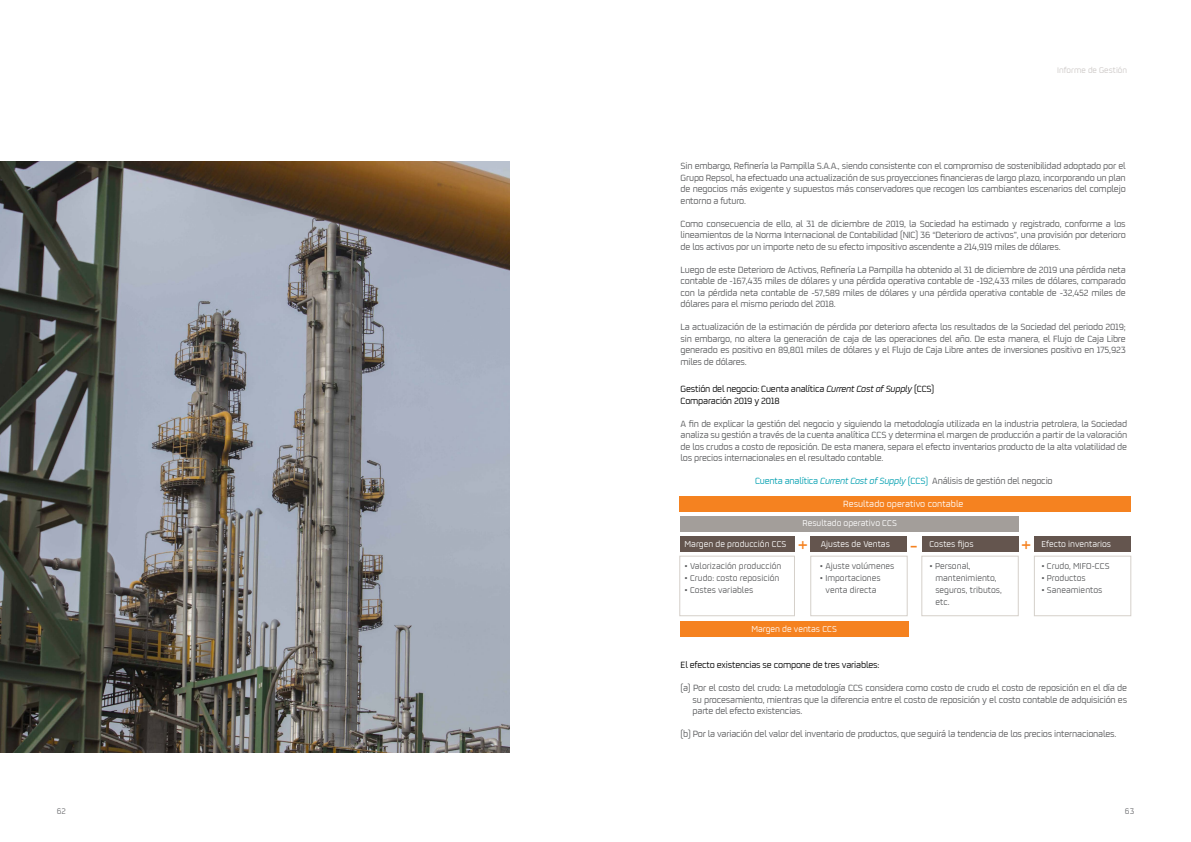
<style>
.page{position:relative;width:1191px;height:842px;background:#fff}
.page>*{position:absolute;margin:0;border:0;box-sizing:border-box;transform-origin:0 0}
.t1{font:25.4px "Repsol";color:#f58220}
.t2{font:10px/11.5px "Repsol";letter-spacing:-.02em;color:#58595b;text-align:justify}
.t3{font:10px/11.5px "Repsol";letter-spacing:-.02em;color:#000}
.t4{font:10px "Repsol";color:#fff}
.t5{font:9.4px/11.8px "Repsol";color:#58595b;text-align:center}
.t6{font:9.4px "Repsol";color:#fff}
.t7{font:9px "Repsol";color:#ccc8c6}
.t8{font:9px "Repsol";color:#6d6e71}
.s1{font-style:italic}
.s2{color:#009fb0}
.s3{font-style:italic;color:#009fb0}
</style>
<div class="page">
<img style="left:0;top:162px;width:509px;height:591px">
<div style="left:679px;top:556px;width:116px;height:60px;border:1px solid #d5d0ca"></div>
<div style="left:810px;top:556px;width:97px;height:60px;border:1px solid #d5d0ca"></div>
<div style="left:921px;top:556px;width:97px;height:60px;border:1px solid #d5d0ca"></div>
<div style="left:1033px;top:556px;width:98px;height:60px;border:1px solid #d5d0ca"></div>
<div style="left:680px;top:537px;width:114px;height:15px;background:#64554e"></div>
<div style="left:680px;top:622px;width:228px;height:15px;background:#f58220"></div>
<div style="left:680px;top:516px;width:338px;height:16px;background:#a39e9a"></div>
<div style="left:680px;top:496px;width:450px;height:16px;background:#f58220"></div>
<div style="left:810px;top:537px;width:97px;height:15px;background:#64554e"></div>
<div style="left:921px;top:537px;width:97px;height:15px;background:#64554e"></div>
<div style="left:1034px;top:537px;width:96px;height:15px;background:#64554e"></div>
<p class="t7" style="left:1057px;top:64px;width:71px">Informe de Gestión</p>
<p class="t2" style="left:680px;top:160px;width:447px">Sin embargo, Refinería la Pampilla S.A.A., siendo consistente con el compromiso de sostenibilidad adoptado por el Grupo Repsol, ha efectuado una actualización de sus proyecciones financieras de largo plazo, incorporando un plan de negocios más exigente y supuestos más conservadores que recogen los cambiantes escenarios del complejo entorno a futuro.</p>
<p class="t2" style="left:680px;top:217px;width:447px">Como consecuencia de ello, al 31 de diciembre de 2019, la Sociedad ha estimado y registrado, conforme a los lineamientos de la Norma Internacional de Contabilidad (NIC) 36 “Deterioro de activos”, una provisión por deterioro de los activos por un importe neto de su efecto impositivo ascendente a 214,919 miles de dólares.</p>
<p class="t2" style="left:680px;top:263px;width:447px">Luego de este Deterioro de Activos, Refinería La Pampilla ha obtenido al 31 de diciembre de 2019 una pérdida neta contable de -167,435 miles de dólares y una pérdida operativa contable de -192,433 miles de dólares, comparado con la pérdida neta contable de -57,589 miles de dólares y una pérdida operativa contable de -32,452 miles de dólares para el mismo periodo del 2018.</p>
<p class="t2" style="left:680px;top:321px;width:447px">La actualización de la estimación de pérdida por deterioro afecta los resultados de la Sociedad del periodo 2019; sin embargo, no altera la generación de caja de las operaciones del año. De esta manera, el Flujo de Caja Libre generado es positivo en 89,801 miles de dólares y el Flujo de Caja Libre antes de inversiones positivo en 175,923 miles de dólares.</p>
<p class="t3" style="left:680px;top:383px;width:255px">Gestión del negocio: Cuenta analítica <span class="s1">Current Cost of Supply</span> (CCS)<br>Comparación 2019 y 2018</p>
<p class="t2" style="left:680px;top:417px;width:448px">A fin de explicar la gestión del negocio y siguiendo la metodología utilizada en la industria petrolera, la Sociedad analiza su gestión a través de la cuenta analítica CCS y determina el margen de producción a partir de la valoración de los crudos a costo de reposición. De esta manera, separa el efecto inventarios producto de la alta volatilidad de los precios internacionales en el resultado contable.</p>
<p class="t2" style="left:755px;top:475px;width:299px"><span class="s2">Cuenta analítica</span> <span class="s3">Current Cost of Supply</span> <span class="s2">(CCS)</span> Análisis de gestión del negocio</p>
<p class="t4" style="left:843px;top:496px;width:122px">Resultado operativo contable</p>
<p class="t6" style="left:684px;top:538px;width:103px">Margen de producción CCS</p>
<p class="t5" style="left:684px;top:560px;width:98px">• Valorización producción</p>
<p class="t5" style="left:684px;top:572px;width:96px">• Crudo: costo reposición</p>
<p class="t5" style="left:684px;top:583px;width:70px">• Costes variables</p>
<p class="t6" style="left:802px;top:517px;width:96px">Resultado operativo CCS</p>
<p class="t6" style="left:929px;top:538px;width:46px">Costes fijos</p>
<p class="t5" style="left:935px;top:560px;width:68px;text-align:left;text-indent:-6px">• Personal, mantenimiento, seguros, tributos, etc.</p>
<p class="t5" style="left:1041px;top:560px;width:70px">• Crudo, MIFO-CCS</p>
<h1 class="t1" style="left:797px;top:527px;width:12px">+</h1>
<h1 class="t1" style="left:909px;top:527px;width:10px">-</h1>
<h1 class="t1" style="left:1020px;top:527px;width:12px">+</h1>
<p class="t6" style="left:1041px;top:538px;width:71px">Efecto inventarios</p>
<p class="t6" style="left:821px;top:538px;width:71px">Ajustes de Ventas</p>
<p class="t5" style="left:820px;top:560px;width:76px">• Ajuste volúmenes</p>
<p class="t5" style="left:820px;top:572px;width:62px">• Importaciones venta directa</p>
<p class="t5" style="left:1041px;top:572px;width:46px">• Productos</p>
<p class="t5" style="left:1041px;top:583px;width:63px">• Saneamientos</p>
<p class="t6" style="left:751px;top:622px;width:87px">Margen de ventas CCS</p>
<p class="t3" style="left:680px;top:659px;width:200px">El efecto existencias se compone de tres variables:</p>
<p class="t2" style="left:692px;top:682px;width:436px;text-indent:-12px">(a) Por el costo del crudo: La metodología CCS considera como costo de crudo el costo de reposición en el día de su procesamiento, mientras que la diferencia entre el costo de reposición y el costo contable de adquisición es parte del efecto existencias.</p>
<p class="t2" style="left:680px;top:728px;width:437px">(b) Por la variación del valor del inventario de productos, que seguirá la tendencia de los precios internacionales.</p>
<p class="t8" style="left:57px;top:805px;width:11px">62</p>
<p class="t8" style="left:1125px;top:805px;width:11px">63</p>
</div>
